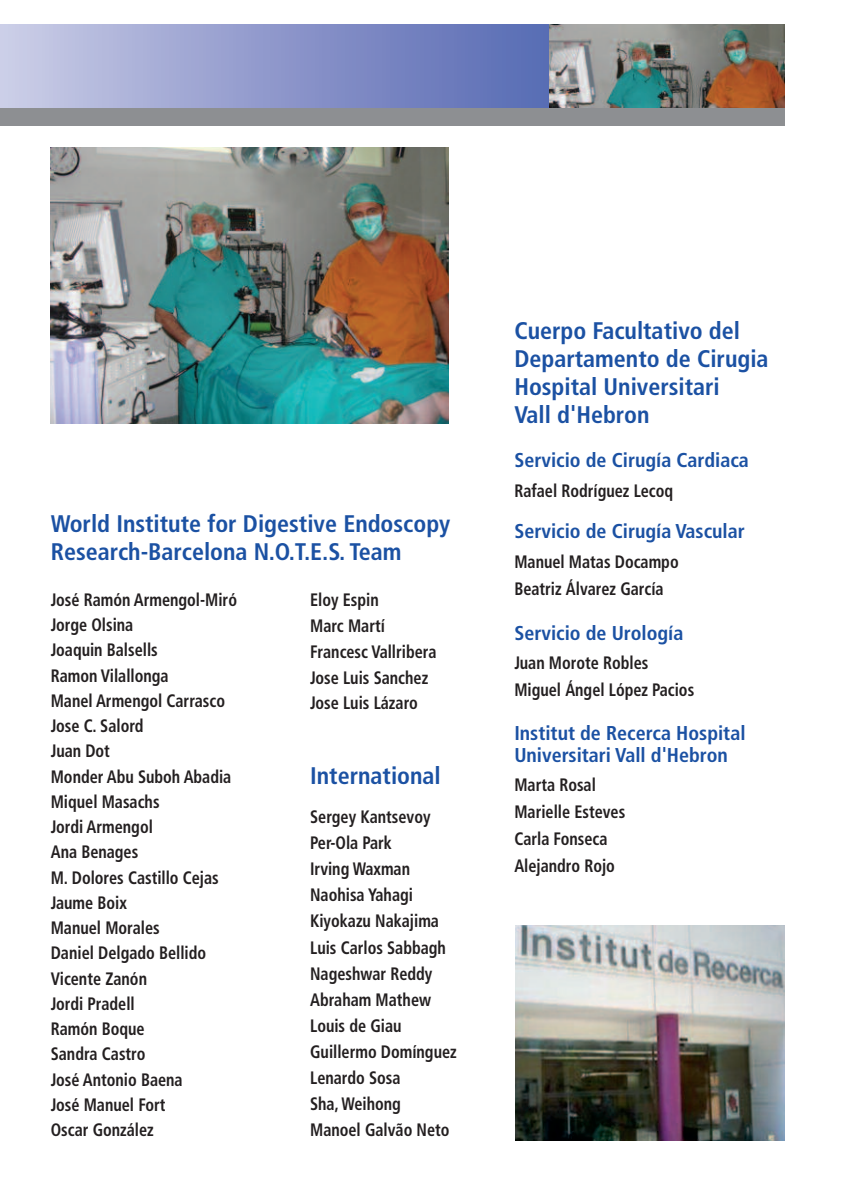
<style>
.page{position:relative;width:842px;height:1191px;background:#fff}
.page>*{position:absolute;margin:0;border:0;box-sizing:border-box;transform-origin:0 0}
.t1{font:700 condensed 24px/28px "Frutiger";color:#1b51a3}
.t2{font:700 condensed 20px/22px "Frutiger";color:#1b51a3}
.t3{font:700 condensed 18px/25.2px "Frutiger";color:#231f20;scale:.9 1}
</style>
<div class="page">
<svg style="left:0;top:24px;width:549px;height:85px;background:#8f99cb"></svg>
<img style="left:549px;top:24px;width:235px;height:85px">
<div style="left:0;top:109px;width:784px;height:17px;background:#8d8f92"></div>
<img style="left:51px;top:148px;width:398px;height:276px">
<img style="left:516px;top:925px;width:268px;height:215px">
<h1 class="t1" style="left:51px;top:511px;width:401px">World Institute for Digestive Endoscopy<br>Research-Barcelona N.O.T.E.S. Team</h1>
<p class="t3" style="left:51px;top:588px;width:208px">José Ramón Armengol-Miró<br>Jorge Olsina<br>Joaquin Balsells<br>Ramon Vilallonga<br>Manel Armengol Carrasco<br>Jose C. Salord<br>Juan Dot<br>Monder Abu Suboh Abadia<br>Miquel Masachs<br>Jordi Armengol<br>Ana Benages<br>M. Dolores Castillo Cejas<br>Jaume Boix<br>Manuel Morales<br>Daniel Delgado Bellido<br>Vicente Zanón<br>Jordi Pradell<br>Ramón Boque<br>Sandra Castro<br>José Antonio Baena<br>José Manuel Fort<br>Oscar González</p>
<p class="t3" style="left:310px;top:588px;width:142px;line-height:25.8px">Eloy Espin<br>Marc Martí<br>Francesc Vallribera<br>Jose Luis Sanchez<br>Jose Luis Lázaro</p>
<h1 class="t1" style="left:310px;top:763px;width:132px">International</h1>
<p class="t3" style="left:310px;top:805px;width:164px;line-height:26px">Sergey Kantsevoy<br>Per-Ola Park<br>Irving Waxman<br>Naohisa Yahagi<br>Kiyokazu Nakajima<br>Luis Carlos Sabbagh<br>Nageshwar Reddy<br>Abraham Mathew<br>Louis de Giau<br>Guillermo Domínguez<br>Lenardo Sosa<br>Sha, Weihong<br>Manoel Galvão Neto</p>
<h1 class="t1" style="left:514px;top:319px;width:256px">Cuerpo Facultativo del<br>Departamento de Cirugia<br>Hospital Universitari<br>Vall d'Hebron</h1>
<p class="t2" style="left:514px;top:451px;width:236px">Servicio de Cirugía Cardiaca</p>
<p class="t3" style="left:514px;top:479px;width:178px">Rafael Rodríguez Lecoq</p>
<p class="t2" style="left:514px;top:521px;width:232px">Servicio de Cirugía Vascular</p>
<p class="t3" style="left:514px;top:549px;width:184px;line-height:26.8px">Manuel Matas Docampo<br>Beatriz Álvarez García</p>
<p class="t2" style="left:514px;top:623px;width:170px">Servicio de Urología</p>
<p class="t3" style="left:514px;top:651px;width:201px;line-height:26.8px">Juan Morote Robles<br>Miguel Ángel López Pacios</p>
<p class="t2" style="left:514px;top:723px;width:233px">Institut de Recerca Hospital<br>Universitari Vall d'Hebron</p>
<p class="t3" style="left:514px;top:773px;width:125px;line-height:26.8px">Marta Rosal<br>Marielle Esteves<br>Carla Fonseca<br>Alejandro Rojo</p>
</div>
